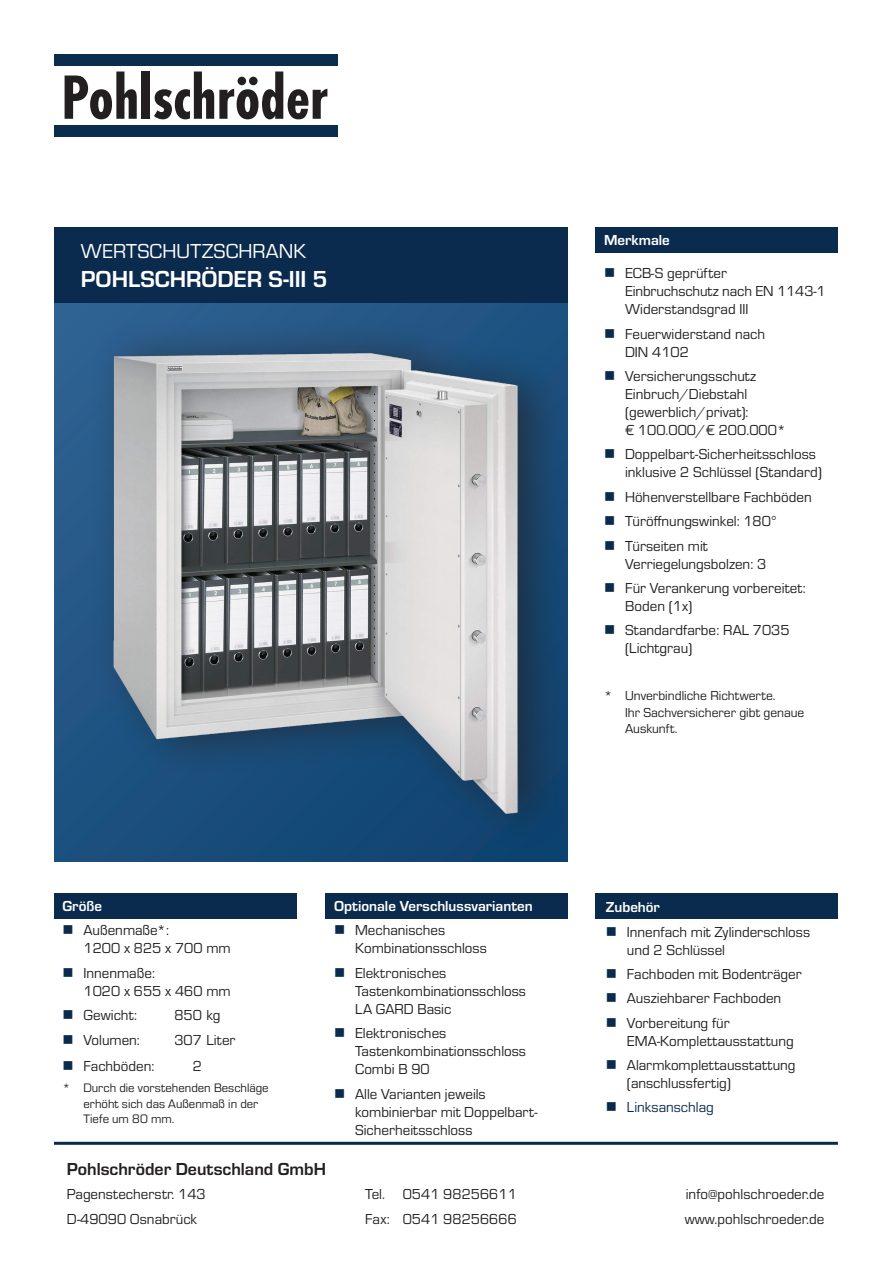
<style>
.page{position:relative;width:893px;height:1263px;background:#fff}
.page>*{position:absolute;margin:0;border:0;box-sizing:border-box;transform-origin:0 0}
.t1{font:700 24px "Eurostile";color:#fff}
.t2{font:21px "Eurostile";color:#fff}
.t3{font:700 18px "Eurostile";color:#231f20}
.t4{font:15px/18px "Eurostile";color:#231f20}
.t5{font:700 15px "Eurostile";color:#fff}
.t6{font:15px "Eurostile";color:#0a2b4d}
.t7{font:13.5px/16.2px "Eurostile";color:#231f20}
.t8{font:12.75px/15.3px "Eurostile";color:#231f20}
.s1{color:#0a2b4d}
</style>
<div class="page">
<div style="left:54px;top:227px;width:513px;height:634px;background:linear-gradient(to right,#285b8b,#174b78)"></div>
<div style="left:54px;top:227px;width:513px;height:76px;background:#0a2b4d"></div>
<div style="left:54px;top:893px;width:242px;height:25px;background:#0a2b4d"></div>
<div style="left:54px;top:54px;width:284px;height:12px;background:#0a2d4e"></div>
<svg style="left:65px;top:71px;width:72px;height:48px"></svg>
<div style="left:142px;top:71px;width:8px;height:48px;background:#231f20"></div>
<svg style="left:154px;top:71px;width:173px;height:48px"></svg>
<div style="left:54px;top:125px;width:284px;height:12px;background:#0a2d4e"></div>
<img style="left:54px;top:316px;width:513px;height:534px">
<hr style="left:54px;top:1142px;width:784px;height:3px;background:#0a2b4d">
<div style="left:326px;top:893px;width:242px;height:26px;background:#0a2b4d"></div>
<div style="left:595px;top:227px;width:243px;height:26px;background:#0a2b4d"></div>
<div style="left:595px;top:893px;width:243px;height:25px;background:#0a2b4d"></div>
<h2 class="t2" style="left:81px;top:237px;width:227px">WERTSCHUTZSCHRANK</h2>
<h1 class="t1" style="left:81px;top:262px;width:248px">POHLSCHRÖDER S-III 5</h1>
<p class="t5" style="left:63px;top:895px;width:41px">Größe</p>
<p class="t4" style="left:84px;top:921px;width:149px;text-indent:-21px"><span class="s1">■</span> Außenmaße*:<br>1200 x 825 x 700 mm</p>
<p class="t4" style="left:84px;top:963px;width:149px;text-indent:-21px"><span class="s1">■</span> Innenmaße:<br>1020 x 655 x 460 mm</p>
<p class="t4" style="left:63px;top:1005px;width:76px"><span class="s1">■</span> Gewicht:</p>
<p class="t4" style="left:174px;top:1005px;width:48px">850 kg</p>
<p class="t4" style="left:63px;top:1030px;width:79px"><span class="s1">■</span> Volumen:</p>
<p class="t4" style="left:174px;top:1030px;width:62px">307 Liter</p>
<p class="t4" style="left:63px;top:1056px;width:93px"><span class="s1">■</span> Fachböden:</p>
<p class="t4" style="left:193px;top:1056px;width:11px">2</p>
<p class="t8" style="left:84px;top:1080px;width:187px;text-indent:-21px">* Durch die vorstehenden Beschläge erhöht sich das Außenmaß in der<br>Tiefe um 80 mm.</p>
<p class="t5" style="left:334px;top:895px;width:200px">Optionale Verschlussvarianten</p>
<p class="t4" style="left:355px;top:921px;width:133px;text-indent:-21px"><span class="s1">■</span> Mechanisches<br>Kombinationsschloss</p>
<p class="t4" style="left:355px;top:963px;width:172px;text-indent:-21px"><span class="s1">■</span> Elektronisches<br>Tastenkombinationsschloss<br>LA GARD Basic</p>
<p class="t4" style="left:355px;top:1023px;width:172px;text-indent:-21px"><span class="s1">■</span> Elektronisches<br>Tastenkombinationsschloss<br>Combi B 90</p>
<p class="t4" style="left:355px;top:1084px;width:184px;text-indent:-21px"><span class="s1">■</span> Alle Varianten jeweils kombinierbar mit Doppelbart-<br>Sicherheitsschloss</p>
<p class="t5" style="left:604px;top:229px;width:67px">Merkmale</p>
<p class="t4" style="left:625px;top:264px;width:202px;text-indent:-21px"><span class="s1">■</span> ECB-S geprüfter<br>Einbruchschutz nach EN 1143-1<br>Widerstandsgrad III</p>
<p class="t4" style="left:625px;top:324px;width:142px;text-indent:-21px"><span class="s1">■</span> Feuerwiderstand nach<br>DIN 4102</p>
<p class="t4" style="left:625px;top:366px;width:163px;text-indent:-21px"><span class="s1">■</span> Versicherungsschutz<br>Einbruch/Diebstahl (gewerblich/privat):<br>€ 100.000/€ 200.000*</p>
<p class="t4" style="left:625px;top:445px;width:198px;text-indent:-21px"><span class="s1">■</span> Doppelbart-Sicherheitsschloss inklusive 2 Schlüssel (Standard)</p>
<p class="t4" style="left:604px;top:487px;width:209px"><span class="s1">■</span> Höhenverstellbare Fachböden</p>
<p class="t4" style="left:604px;top:511px;width:174px"><span class="s1">■</span> Türöffnungswinkel: 180°</p>
<p class="t4" style="left:625px;top:536px;width:143px;text-indent:-21px"><span class="s1">■</span> Türseiten mit<br>Verriegelungsbolzen: 3</p>
<p class="t4" style="left:625px;top:578px;width:182px;text-indent:-21px"><span class="s1">■</span> Für Verankerung vorbereitet:<br>Boden (1x)</p>
<p class="t4" style="left:625px;top:621px;width:166px;text-indent:-21px"><span class="s1">■</span> Standardfarbe: RAL 7035 (Lichtgrau)</p>
<p class="t7" style="left:625px;top:687px;width:181px;text-indent:-21px">* Unverbindliche Richtwerte.<br>Ihr Sachversicherer gibt genaue<br>Auskunft.</p>
<p class="t5" style="left:606px;top:896px;width:56px">Zubehör</p>
<p class="t4" style="left:627px;top:922px;width:185px;text-indent:-21px"><span class="s1">■</span> Innenfach mit Zylinderschloss und 2 Schlüssel</p>
<p class="t4" style="left:606px;top:964px;width:197px"><span class="s1">■</span> Fachboden mit Bodenträger</p>
<p class="t4" style="left:606px;top:989px;width:177px"><span class="s1">■</span> Ausziehbarer Fachboden</p>
<p class="t4" style="left:627px;top:1013px;width:168px;text-indent:-21px"><span class="s1">■</span> Vorbereitung für<br>EMA-Komplettausstattung</p>
<p class="t4" style="left:627px;top:1055px;width:170px;text-indent:-21px"><span class="s1">■</span> Alarmkomplettausstattung (anschlussfertig)</p>
<p class="t6" style="left:606px;top:1097px;width:109px">■ Linksanschlag</p>
<p class="t3" style="left:67px;top:1156px;width:261px">Pohlschröder Deutschland GmbH</p>
<p class="t4" style="left:67px;top:1185px;width:140px">Pagenstecherstr. 143</p>
<p class="t4" style="left:365px;top:1185px;width:153px">Tel. 0541 98256611</p>
<p class="t4" style="left:686px;top:1185px;width:140px">info@pohlschroeder.de</p>
<p class="t4" style="left:67px;top:1209px;width:132px">D-49090 Osnabrück</p>
<p class="t4" style="left:365px;top:1209px;width:153px">Fax: 0541 98256666</p>
<p class="t4" style="left:685px;top:1209px;width:141px">www.pohlschroeder.de</p>
</div>
